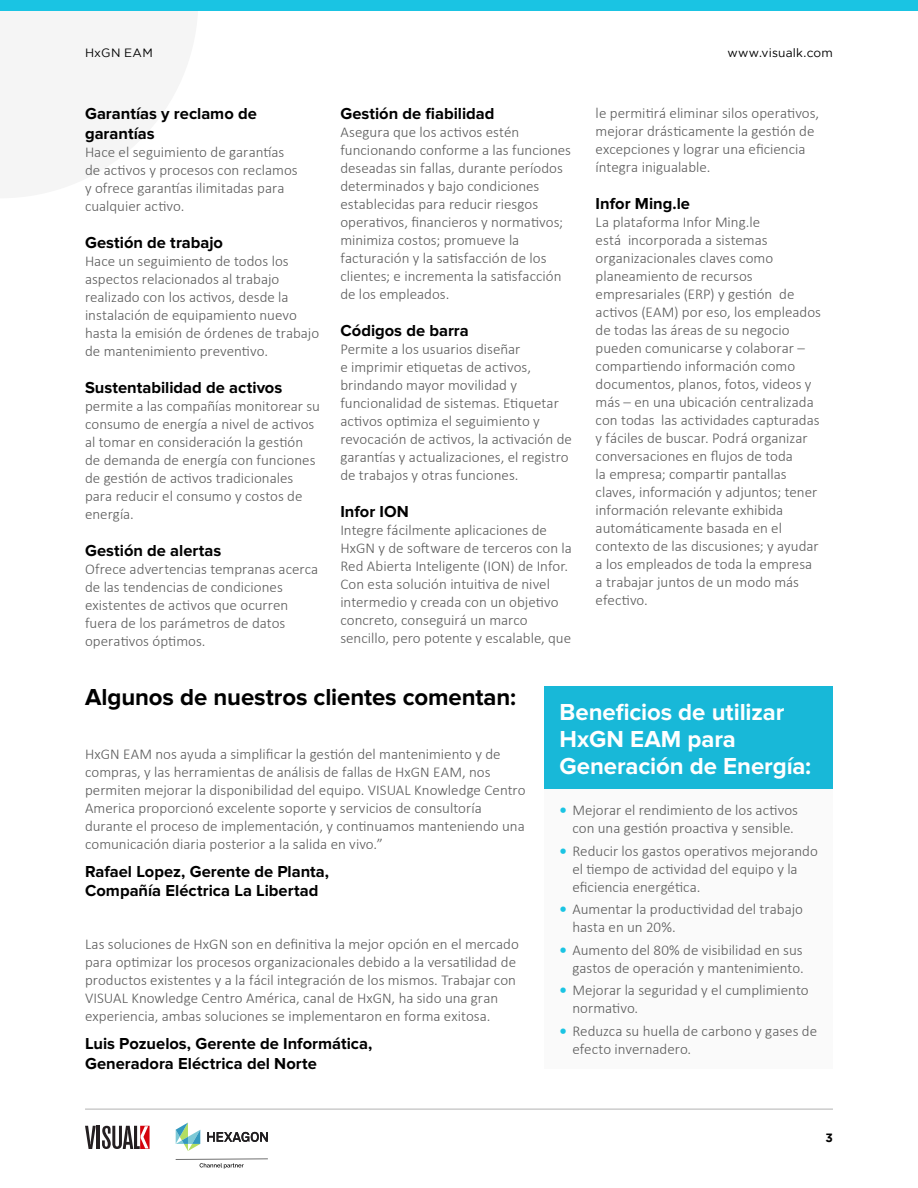
<style>
.page{position:relative;width:918px;height:1188px;background:#fff}
.page>*{position:absolute;margin:0;border:0;box-sizing:border-box;transform-origin:0 0}
.t1{font:700 24px/27px "Proxima Nova";letter-spacing:-.005em;color:#fff}
.t2{font:700 24px "Proxima Nova";letter-spacing:-.005em;color:#000}
.t3{font:700 16.5px/19.5px "Proxima Nova";color:#000}
.t4{font:300 15px/18px "Calibri";color:#5a5a5a}
.t5{font:12px "Gotham";letter-spacing:.015em;color:#000}
.t6{font:700 12px "Gotham";color:#000}
.s1{font-weight:700;color:#1ac4e3}
</style>
<div class="page">
<div style="left:0;top:0;width:918px;height:11px;background:#1ac4e3"></div>
<hr style="left:85px;top:1108px;width:748px;height:2px;background:#ccc">
<svg style="left:85px;top:1126px;width:11px;height:23px"></svg>
<hr style="left:97px;top:1126px;width:3px;height:23px;background:#241f21">
<svg style="left:102px;top:1126px;width:48px;height:23px"></svg>
<svg style="left:207px;top:1132px;width:61px;height:10px"></svg>
<svg style="left:176px;top:1123px;width:24px;height:28px"></svg>
<hr style="left:176px;top:1159px;width:92px;height:1px;background:#000">
<svg style="left:200px;top:1163px;width:44px;height:6px"></svg>
<div style="left:545px;top:789px;width:288px;height:280px;background:#fafafa"></div>
<div style="left:545px;top:686px;width:288px;height:103px;background:#18b8d8"></div>
<p class="t5" style="left:85px;top:46px;width:69px">HxGN EAM</p>
<p class="t5" style="left:728px;top:46px;width:107px">www.visualk.com</p>
<p class="t3" style="left:85px;top:104px;width:173px">Garantías y reclamo de garantías</p>
<p class="t4" style="left:85px;top:143px;width:214px">Hace el seguimiento de garantías de activos y procesos con reclamos y ofrece garantías ilimitadas para cualquier activo.</p>
<p class="t3" style="left:85px;top:233px;width:140px">Gestión de trabajo</p>
<p class="t4" style="left:85px;top:252px;width:236px">Hace un seguimiento de todos los aspectos relacionados al trabajo realizado con los activos, desde la instalación de equipamiento nuevo hasta la emisión de órdenes de trabajo de mantenimiento preventivo.</p>
<p class="t3" style="left:85px;top:378px;width:199px">Sustentabilidad de activos</p>
<p class="t4" style="left:85px;top:397px;width:236px">permite a las compañías monitorear su consumo de energía a nivel de activos al tomar en consideración la gestión de demanda de energía con funciones de gestión de activos tradicionales para reducir el consumo y costos de energía.</p>
<p class="t3" style="left:85px;top:541px;width:138px">Gestión de alertas</p>
<p class="t4" style="left:85px;top:560px;width:235px">Ofrece advertencias tempranas acerca de las tendencias de condiciones existentes de activos que ocurren fuera de los parámetros de datos operativos óptimos.</p>
<p class="t3" style="left:340px;top:104px;width:156px">Gestión de fiabilidad</p>
<p class="t4" style="left:340px;top:123px;width:232px">Asegura que los activos estén funcionando conforme a las funciones deseadas sin fallas, durante períodos determinados y bajo condiciones establecidas para reducir riesgos operativos, financieros y normativos; minimiza costos; promueve la facturación y la satisfacción de los clientes; e incrementa la satisfacción de los empleados.</p>
<p class="t3" style="left:340px;top:321px;width:130px">Códigos de barra</p>
<p class="t4" style="left:340px;top:340px;width:233px">Permite a los usuarios diseñar<br>e imprimir etiquetas de activos, brindando mayor movilidad y funcionalidad de sistemas. Etiquetar activos optimiza el seguimiento y revocación de activos, la activación de garantías y actualizaciones, el registro de trabajos y otras funciones.</p>
<p class="t3" style="left:340px;top:502px;width:70px">Infor ION</p>
<p class="t4" style="left:340px;top:521px;width:233px">Integre fácilmente aplicaciones de HxGN y de software de terceros con la Red Abierta Inteligente (ION) de Infor.<br>Con esta solución intuitiva de nivel intermedio y creada con un objetivo concreto, conseguirá un marco sencillo, pero potente y escalable, que</p>
<p class="t4" style="left:596px;top:103px;width:225px">le permitirá eliminar silos operativos, mejorar drásticamente la gestión de excepciones y lograr una eficiencia íntegra inigualable.</p>
<p class="t3" style="left:596px;top:194px;width:96px">Infor Ming.le</p>
<p class="t4" style="left:596px;top:212px;width:227px">La plataforma Infor Ming.le<br>está incorporada a sistemas organizacionales claves como planeamiento de recursos empresariales (ERP) y gestión de activos (EAM) por eso, los empleados de todas las áreas de su negocio pueden comunicarse y colaborar – compartiendo información como documentos, planos, fotos, videos y más – en una ubicación centralizada con todas las actividades capturadas y fáciles de buscar. Podrá organizar conversaciones en flujos de toda<br>la empresa; compartir pantallas claves, información y adjuntos; tener información relevante exhibida automáticamente basada en el contexto de las discusiones; y ayudar a los empleados de toda la empresa a trabajar juntos de un modo más efectivo.</p>
<h1 class="t2" style="left:85px;top:683px;width:433px">Algunos de nuestros clientes comentan:</h1>
<p class="t4" style="left:85px;top:744px;width:442px">HxGN EAM nos ayuda a simplificar la gestión del mantenimiento y de compras, y las herramientas de análisis de fallas de HxGN EAM, nos permiten mejorar la disponibilidad del equipo. VISUAL Knowledge Centro America proporcionó excelente soporte y servicios de consultoría durante el proceso de implementación, y continuamos manteniendo una comunicación diaria posterior a la salida en vivo.”</p>
<p class="t3" style="left:85px;top:862px;width:246px">Rafael Lopez, Gerente de Planta,<br>Compañía Eléctrica La Libertad</p>
<p class="t4" style="left:85px;top:935px;width:435px">Las soluciones de HxGN son en definitiva la mejor opción en el mercado para optimizar los procesos organizacionales debido a la versatilidad de productos existentes y a la fácil integración de los mismos. Trabajar con VISUAL Knowledge Centro América, canal de HxGN, ha sido una gran experiencia, ambas soluciones se implementaron en forma exitosa.</p>
<p class="t3" style="left:85px;top:1035px;width:289px">Luis Pozuelos, Gerente de Informática,<br>Generadora Eléctrica del Norte</p>
<h1 class="t1" style="left:560px;top:699px;width:253px">Beneficios de utilizar<br>HxGN EAM para<br>Generación de Energía:</h1>
<p class="t4" style="left:560px;top:801px;width:240px;text-align:center"><span class="s1">•</span> Mejorar el rendimiento de los activos con una gestión proactiva y sensible.</p>
<p class="t4" style="left:572px;top:842px;width:247px;text-indent:-13px"><span class="s1">•</span> Reducir los gastos operativos mejorando el tiempo de actividad del equipo y la eficiencia energética.</p>
<p class="t4" style="left:572px;top:900px;width:232px;text-indent:-13px"><span class="s1">•</span> Aumentar la productividad del trabajo hasta en un 20%.</p>
<p class="t4" style="left:560px;top:941px;width:246px;text-align:right"><span class="s1">•</span> Aumento del 80% de visibilidad en sus gastos de operación y mantenimiento.</p>
<p class="t4" style="left:572px;top:981px;width:238px;text-indent:-13px"><span class="s1">•</span> Mejorar la seguridad y el cumplimiento normativo.</p>
<p class="t4" style="left:572px;top:1022px;width:246px;text-indent:-13px"><span class="s1">•</span> Reduzca su huella de carbono y gases de efecto invernadero.</p>
<p class="t6" style="left:826px;top:1131px;width:9px">3</p>
</div>
